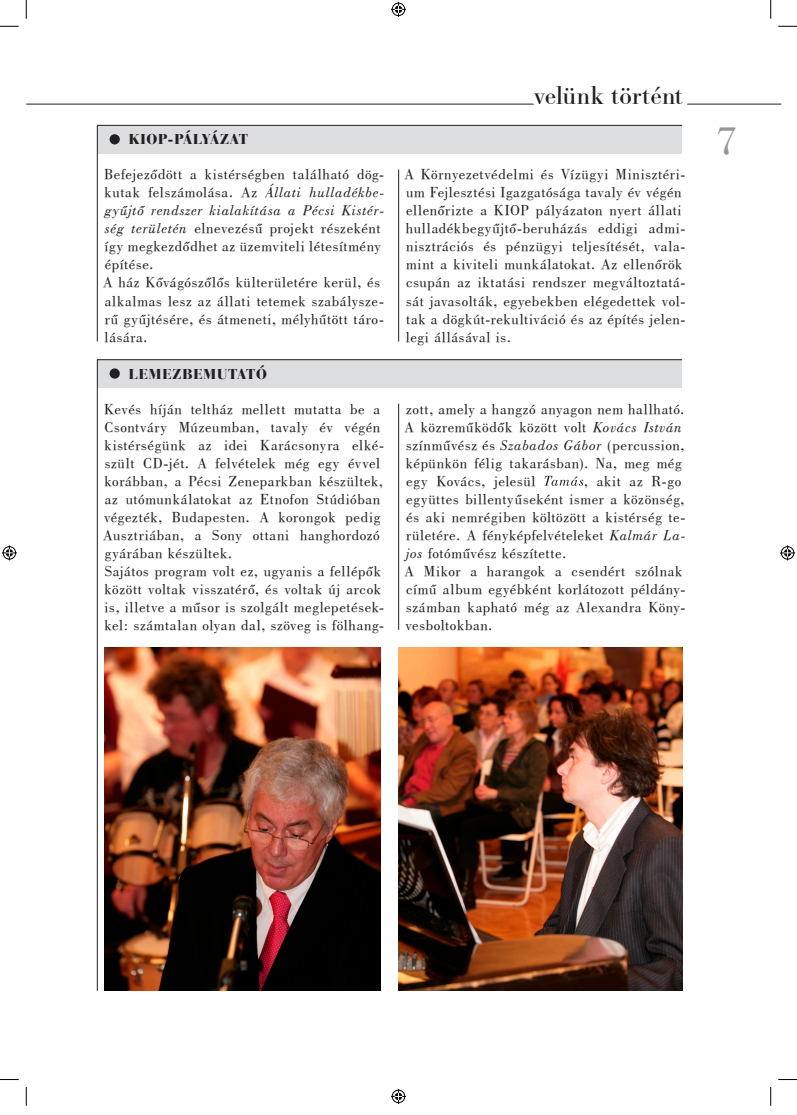
<style>
.page{position:relative;width:797px;height:1115px;background:#fff}
.page>*{position:absolute;margin:0;border:0;box-sizing:border-box;transform-origin:0 0}
.t1{font:42.5px "Bodoni Bk PFL";color:#939598}
.t2{font:25px "B Bodoni PFL";letter-spacing:.025em;color:#231f20}
.t3{font:15px/18px "Bodoni Bk PFL";letter-spacing:.04em;color:#231f20}
.t4{font:15px "Bauer Bodoni Blk PFL";letter-spacing:.055em;color:#231f20}
.s1{font-style:italic}
</style>
<div class="page">
<hr style="left:26px;top:104px;width:755px;height:1px;background:#231f20">
<svg style="left:522px;top:103px;width:173px;height:23px"></svg>
<svg style="left:97px;top:125px;width:585px;height:217px"></svg>
<img style="left:97px;top:359px;width:585px;height:631px">
<svg style="left:0;top:25px;width:19px;height:2px"></svg>
<svg style="left:778px;top:25px;width:19px;height:2px"></svg>
<svg style="left:25px;top:0;width:2px;height:19px"></svg>
<svg style="left:25px;top:1087px;width:2px;height:18px"></svg>
<svg style="left:770px;top:0;width:1px;height:19px"></svg>
<svg style="left:770px;top:1087px;width:1px;height:18px"></svg>
<svg style="left:391px;top:2px;width:15px;height:15px"></svg>
<svg style="left:391px;top:1088px;width:15px;height:15px"></svg>
<svg style="left:2px;top:545px;width:15px;height:15px"></svg>
<svg style="left:780px;top:545px;width:15px;height:15px"></svg>
<p class="t4" style="left:129px;top:130px;width:120px">KIOP-PÁLYÁZAT</p>
<p class="t3" style="left:103px;top:165px;width:283px">Befejeződött a kistérségben található dög&shy;kutak felszámolása. Az <span class="s1">Állati hulladékbe&shy;gyűjtő rendszer kialakítása a Pécsi Kistér&shy;ség területén</span> elnevezésű projekt részeként így megkezdődhet az üzemviteli létesítmény építése.<br>A ház Kővágószőlős külterületére kerül, és alkalmas lesz az állati tetemek szabálysze&shy;rű gyűjtésére, és átmeneti, mélyhűtött táro&shy;lására.</p>
<p class="t4" style="left:129px;top:364px;width:140px">LEMEZBEMUTATÓ</p>
<p class="t3" style="left:103px;top:399px;width:282px">Kevés híján teltház mellett mutatta be a Csontváry Múzeumban, tavaly év végén kistérségünk az idei Karácsonyra elké&shy;szült CD-jét. A felvételek még egy évvel korábban, a Pécsi Zeneparkban készültek, az utómunkálatokat az Etnofon Stúdióban végezték, Budapesten. A korongok pedig Ausztriában, a Sony ottani hanghordozó gyárában készültek.<br>Sajátos program volt ez, ugyanis a fellépők között voltak visszatérő, és voltak új arcok is, illetve a műsor is szolgált meglepetések&shy;kel: számtalan olyan dal, szöveg is fölhang-</p>
<h2 class="t2" style="left:534px;top:81px;width:151px">velünk történt</h2>
<p class="t3" style="left:404px;top:165px;width:282px">A Környezetvédelmi és Vízügyi Minisztéri&shy;um Fejlesztési Igazgatósága tavaly év végén ellenőrizte a KIOP pályázaton nyert állati hulladékbegyűjtő-beruházás eddigi admi&shy;nisztrációs és pénzügyi teljesítését, vala&shy;mint a kiviteli munkálatokat. Az ellenőrök csupán az iktatási rendszer megváltoztatá&shy;sát javasolták, egyebekben elégedettek vol&shy;tak a dögkút-rekultiváció és az építés jelen&shy;legi állásával is.</p>
<p class="t3" style="left:404px;top:399px;width:281px">zott, amely a hangzó anyagon nem hallható.<br>A közreműködők között volt <span class="s1">Kovács István </span>színművész és <span class="s1">Szabados Gábor</span> (percussion, képünkön félig takarásban). Na, meg még egy Kovács, jelesül</p>
<p class="t3" style="left:404px;top:471px;width:283px;text-indent:179px">, akit az R-go együttes billentyűseként ismer a közönség, és aki nemrégiben költözött a kistérség te&shy;rületére. A fényképfelvételeket <span class="s1">Kalmár La&shy;jos</span> fotóművész készítette.<br>A Mikor a harangok a csendért szólnak című album egyébként korlátozott példány&shy;számban kapható még az Alexandra Köny&shy;vesboltokban.</p>
<h1 class="t1" style="left:716px;top:114px;width:23px">7</h1>
</div>
